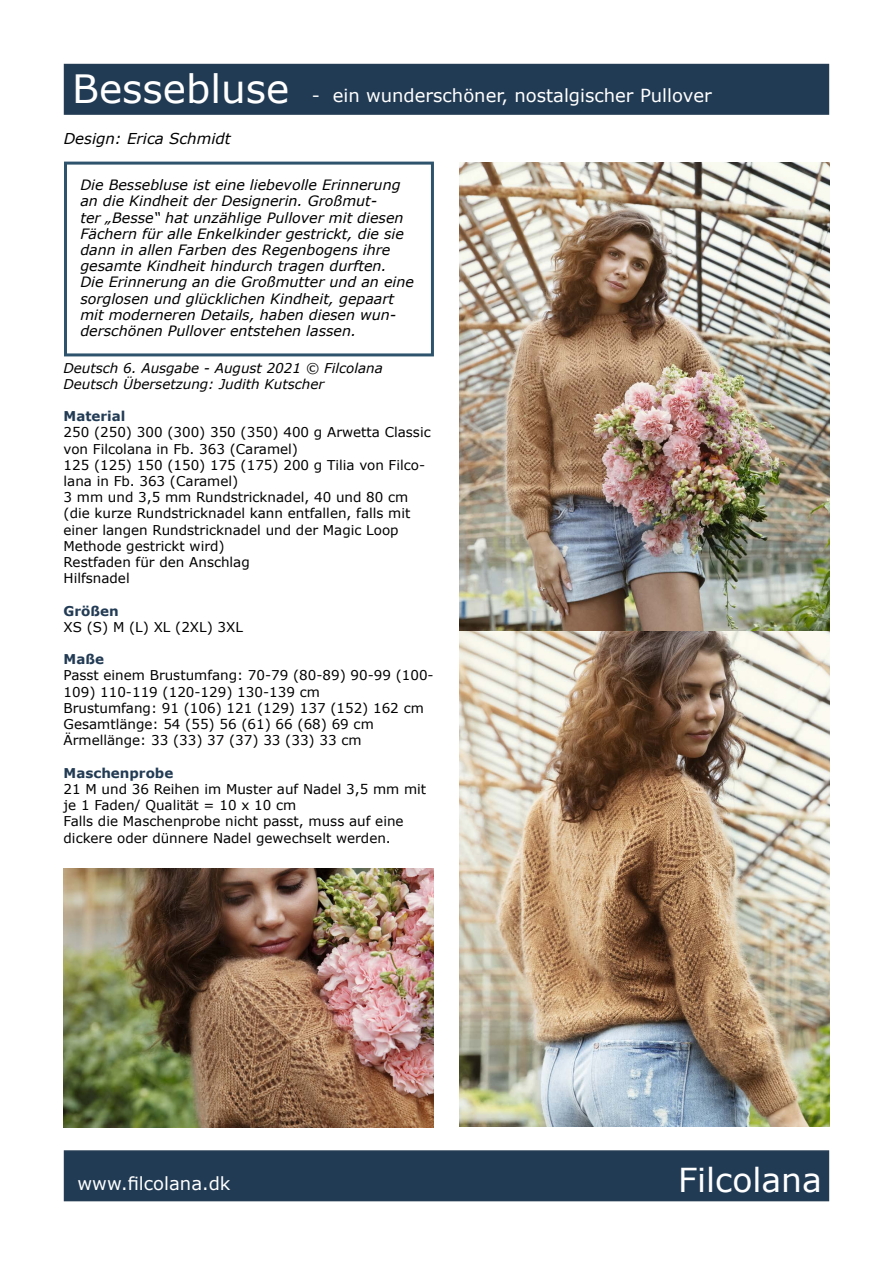
<style>
.page{position:relative;width:893px;height:1263px;background:#fff}
.page>*{position:absolute;margin:0;border:0;box-sizing:border-box;transform-origin:0 0}
.t1{font:33px "Verdana";color:#fff}
.t2{font:18px "Verdana";color:#fff}
.t3{font:italic 15px "Verdana";color:#000}
.t4{font:italic 14.25px/16.2px "Verdana";color:#000}
.t5{font:13.5px/16.2px "Verdana";color:#000}
.t6{font:italic 13.5px/16.2px "Verdana";color:#000}
.t7{font:700 13.5px "Verdana";color:#223b54}
.s1{font-size:39px}
</style>
<div class="page">
<div style="left:64px;top:64px;width:765px;height:51px;background:#223b54;border:2px solid #243c54"></div>
<div style="left:64px;top:1150px;width:765px;height:51px;background:#223b54;border:2px solid #243c54"></div>
<div style="left:64px;top:162px;width:370px;height:194px;border:3px solid #2e536c"></div>
<img style="left:459px;top:162px;width:370px;height:470px">
<img style="left:459px;top:632px;width:370px;height:495px">
<img style="left:64px;top:868px;width:370px;height:259px">
<h2 class="t2" style="left:72px;top:83px;width:641px"><span class="s1">Bessebluse</span> - ein wunderschöner, nostalgischer Pullover</h2>
<p class="t3" style="left:64px;top:128px;width:168px">Design: Erica Schmidt</p>
<p class="t4" style="left:80px;top:177px;width:335px">Die Bessebluse ist eine liebevolle Erinnerung an die Kindheit der Designerin. Großmut-<br>ter „Besse“ hat unzählige Pullover mit diesen Fächern für alle Enkelkinder gestrickt, die sie dann in allen Farben des Regenbogens ihre gesamte Kindheit hindurch tragen durften.<br>Die Erinnerung an die Großmutter und an eine sorglosen und glücklichen Kindheit, gepaart mit moderneren Details, haben diesen wun&shy;derschönen Pullover entstehen lassen.</p>
<p class="t6" style="left:64px;top:359px;width:321px">Deutsch 6. Ausgabe - August 2021 © Filcolana<br>Deutsch Übersetzung: Judith Kutscher</p>
<p class="t7" style="left:64px;top:407px;width:63px">Material</p>
<p class="t5" style="left:64px;top:424px;width:369px">250 (250) 300 (300) 350 (350) 400 g Arwetta Classic von Filcolana in Fb. 363 (Caramel)<br>125 (125) 150 (150) 175 (175) 200 g Tilia von Filco&shy;lana in Fb. 363 (Caramel)<br>3 mm und 3,5 mm Rundstricknadel, 40 und 80 cm (die kurze Rundstricknadel kann entfallen, falls mit einer langen Rundstricknadel und der Magic Loop Methode gestrickt wird)<br>Restfaden für den Anschlag<br>Hilfsnadel</p>
<p class="t7" style="left:64px;top:601px;width:57px">Größen</p>
<p class="t5" style="left:64px;top:619px;width:181px">XS (S) M (L) XL (2XL) 3XL</p>
<p class="t7" style="left:64px;top:650px;width:42px">Maße</p>
<p class="t5" style="left:64px;top:667px;width:372px">Passt einem Brustumfang: 70-79 (80-89) 90-99 (100- 109) 110-119 (120-129) 130-139 cm<br>Brustumfang: 91 (106) 121 (129) 137 (152) 162 cm Gesamtlänge: 54 (55) 56 (61) 66 (68) 69 cm Ärmellänge: 33 (33) 37 (37) 33 (33) 33 cm</p>
<p class="t7" style="left:64px;top:763px;width:111px">Maschenprobe</p>
<p class="t5" style="left:64px;top:781px;width:364px">21 M und 36 Reihen im Muster auf Nadel 3,5 mm mit je 1 Faden/ Qualität = 10 x 10 cm<br>Falls die Maschenprobe nicht passt, muss auf eine dickere oder dünnere Nadel gewechselt werden.</p>
<h2 class="t2" style="left:78px;top:1171px;width:154px">www.filcolana.dk</h2>
<h1 class="t1" style="left:678px;top:1157px;width:145px">Filcolana</h1>
</div>
